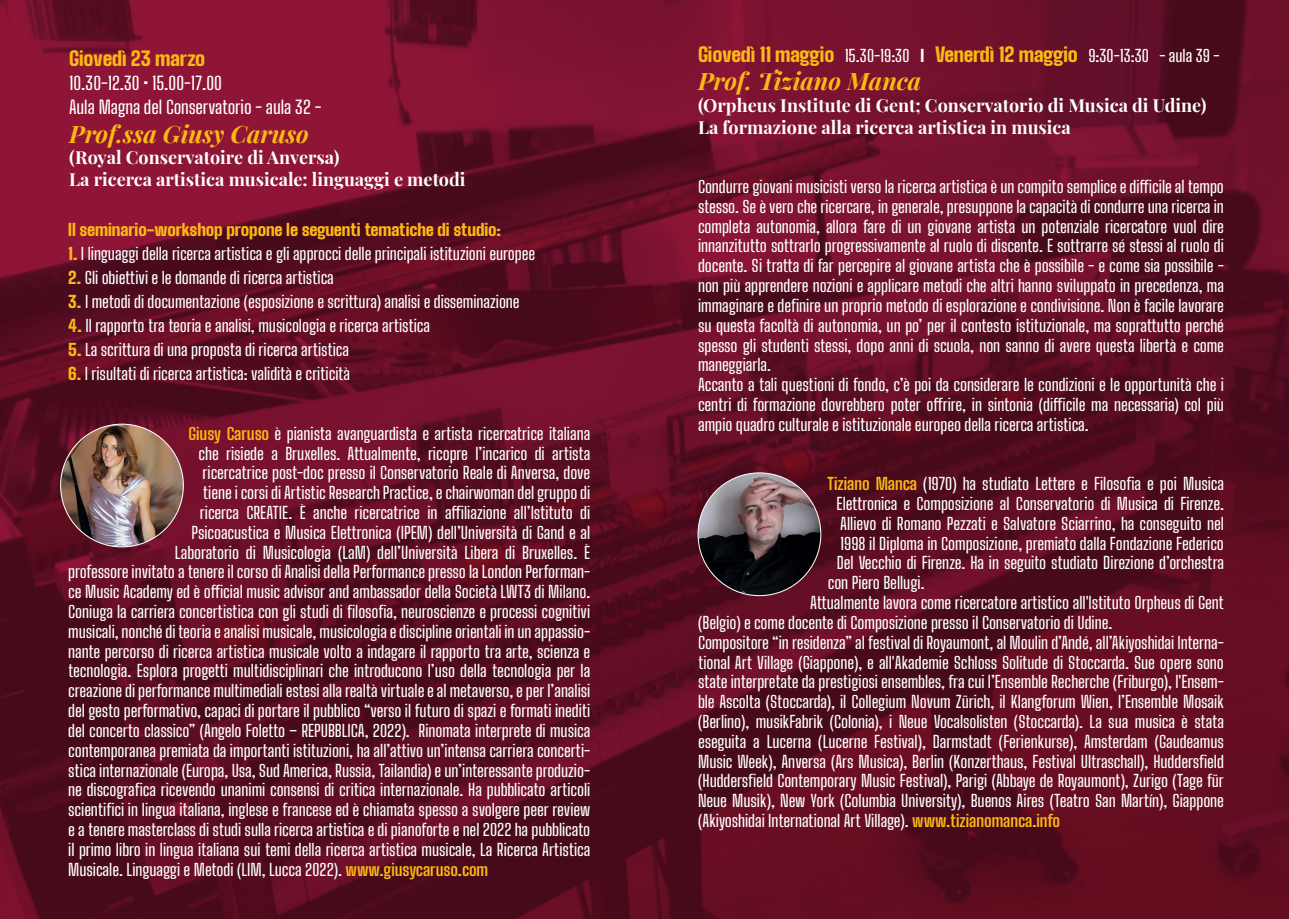
<style>
.page{position:relative;width:1289px;height:919px;background:#fff}
.page>*{position:absolute;margin:0;border:0;box-sizing:border-box;transform-origin:0 0}
.t1{font:italic 700 24px "Playfair Display";color:#fcb814}
.t2{font:900 19.5px "Big Shoulders Text";letter-spacing:-.01em;color:#fcb814}
.t3{font:700 18px/21.6px "Playfair Display";color:#fff}
.t4{font:500 18px/24px "Big Shoulders Text";letter-spacing:-.005em;color:#fff}
.t5{font:500 16.5px/19.8px "Big Shoulders Text";letter-spacing:-.005em;color:#fff}
.t6{font:900 16.5px "Big Shoulders Text";letter-spacing:-.01em;color:#fcb814}
.s1{font-weight:900;color:#fcb814}
.s2{font-weight:700;color:#fcb814}
.s3{font-weight:500;font-size:16.5px;color:#fff}
.s4{font-size:16.5px;color:#fff}
</style>
<div class="page">
<img style="left:0;top:0;width:1288px;height:918px">
<img style="left:61px;top:424px;width:122px;height:123px;border-radius:61px">
<img style="left:698px;top:473px;width:122px;height:122px;border-radius:61px">
<p class="t2" style="left:69px;top:44px;width:137px">Giovedì 23 marzo</p>
<p class="t4" style="left:69px;top:71px;width:253px">10.30-12.30 • 15.00-17.00<br>Aula Magna del Conservatorio - aula 32 -</p>
<h1 class="t1" style="left:69px;top:114px;width:241px">Prof.ssa Giusy Caruso</h1>
<p class="t3" style="left:69px;top:145px;width:398px">(Royal Conservatoire di Anversa)<br>La ricerca artistica musicale: linguaggi e metodi</p>
<p class="t6" style="left:68px;top:218px;width:434px">Il seminario-workshop propone le seguenti tematiche di studio:</p>
<p class="t5" style="left:68px;top:244px;width:468px"><span class="s1">1.</span> I linguaggi della ricerca artistica e gli approcci delle principali istituzioni europee</p>
<p class="t5" style="left:68px;top:268px;width:267px"><span class="s1">2.</span> Gli obiettivi e le domande di ricerca artistica</p>
<p class="t5" style="left:68px;top:292px;width:453px"><span class="s1">3.</span> I metodi di documentazione (esposizione e scrittura) analisi e disseminazione</p>
<p class="t5" style="left:68px;top:316px;width:363px"><span class="s1">4.</span> Il rapporto tra teoria e analisi, musicologia e ricerca artistica</p>
<p class="t5" style="left:68px;top:340px;width:282px"><span class="s1">5.</span> La scrittura di una proposta di ricerca artistica</p>
<p class="t5" style="left:68px;top:364px;width:283px"><span class="s1">6.</span> I risultati di ricerca artistica: validità e criticità</p>
<p class="t5" style="left:188px;top:423px;width:403px"><span class="s2">Giusy Caruso</span> è pianista avanguardista e artista ricercatrice italiana</p>
<p class="t5" style="left:198px;top:443px;width:393px">che risiede a Bruxelles. Attualmente, ricopre l’incarico di artista</p>
<p class="t5" style="left:203px;top:463px;width:389px">ricercatrice post-doc presso il Conservatorio Reale di Anversa, dove</p>
<p class="t5" style="left:203px;top:483px;width:389px">tiene i corsi di Artistic Research Practice, e chairwoman del gruppo di</p>
<p class="t5" style="left:200px;top:503px;width:392px">ricerca CREATIE. È anche ricercatrice in affiliazione all’Istituto di</p>
<p class="t5" style="left:191px;top:522px;width:400px">Psicoacustica e Musica Elettronica (IPEM) dell’Università di Gand e al</p>
<p class="t5" style="left:175px;top:542px;width:417px">Laboratorio di Musicologia (LaM) dell’Università Libera di Bruxelles. È</p>
<p class="t5" style="left:68px;top:562px;width:523px">professore invitato a tenere il corso di Analisi della Performance presso la London Performan-</p>
<p class="t5" style="left:68px;top:582px;width:523px">ce Music Academy ed è official music advisor and ambassador della Società LWT3 di Milano.</p>
<p class="t5" style="left:68px;top:602px;width:523px">Coniuga la carriera concertistica con gli studi di filosofia, neuroscienze e processi cognitivi</p>
<p class="t5" style="left:68px;top:621px;width:523px">musicali, nonché di teoria e analisi musicale, musicologia e discipline orientali in un appassio-</p>
<p class="t5" style="left:68px;top:641px;width:523px">nante percorso di ricerca artistica musicale volto a indagare il rapporto tra arte, scienza e</p>
<p class="t5" style="left:68px;top:661px;width:523px">tecnologia. Esplora progetti multidisciplinari che introducono l’uso della tecnologia per la</p>
<p class="t5" style="left:68px;top:681px;width:523px">creazione di performance multimediali estesi alla realtà virtuale e al metaverso, e per l’analisi</p>
<p class="t5" style="left:68px;top:701px;width:523px">del gesto performativo, capaci di portare il pubblico “verso il futuro di spazi e formati inediti</p>
<p class="t5" style="left:68px;top:720px;width:523px">del concerto classico” (Angelo Foletto – REPUBBLICA, 2022). Rinomata interprete di musica</p>
<p class="t5" style="left:68px;top:740px;width:523px">contemporanea premiata da importanti istituzioni, ha all’attivo un’intensa carriera concerti-</p>
<p class="t5" style="left:68px;top:760px;width:523px">stica internazionale (Europa, Usa, Sud America, Russia, Tailandia) e un’interessante produzio-</p>
<p class="t5" style="left:68px;top:780px;width:523px">ne discografica ricevendo unanimi consensi di critica internazionale. Ha pubblicato articoli</p>
<p class="t5" style="left:68px;top:800px;width:523px">scientifici in lingua italiana, inglese e francese ed è chiamata spesso a svolgere peer review</p>
<p class="t5" style="left:68px;top:819px;width:523px">e a tenere masterclass di studi sulla ricerca artistica e di pianoforte e nel 2022 ha pubblicato</p>
<p class="t5" style="left:68px;top:839px;width:523px">il primo libro in lingua italiana sui temi della ricerca artistica musicale, La Ricerca Artistica</p>
<p class="t5" style="left:68px;top:859px;width:421px">Musicale. Linguaggi e Metodi (LIM, Lucca 2022). <span class="s2">www.giusycaruso.com</span></p>
<p class="t2" style="left:698px;top:40px;width:523px">Giovedì 11 maggio <span class="s3">15.30-19:30</span> <span class="s4">I</span> Venerdì 12 maggio <span class="s3">9:30-13:30 - aula 39 -</span></p>
<h1 class="t1" style="left:698px;top:62px;width:225px">Prof. Tiziano Manca</h1>
<p class="t3" style="left:698px;top:93px;width:510px">(Orpheus Institute di Gent; Conservatorio di Musica di Udine)<br>La formazione alla ricerca artistica in musica</p>
<p class="t5" style="left:698px;top:177px;width:527px">Condurre giovani musicisti verso la ricerca artistica è un compito semplice e difficile al tempo stesso. Se è vero che ricercare, in generale, presuppone la capacità di condurre una ricerca in completa autonomia, allora fare di un giovane artista un potenziale ricercatore vuol dire innanzitutto sottrarlo progressivamente al ruolo di discente. E sottrarre sé stessi al ruolo di docente. Si tratta di far percepire al giovane artista che è possibile - e come sia possibile - non più apprendere nozioni e applicare metodi che altri hanno sviluppato in precedenza, ma immaginare e definire un proprio metodo di esplorazione e condivisione. Non è facile lavorare su questa facoltà di autonomia, un po’ per il contesto istituzionale, ma soprattutto perché spesso gli studenti stessi, dopo anni di scuola, non sanno di avere questa libertà e come maneggiarla.<br>Accanto a tali questioni di fondo, c’è poi da considerare le condizioni e le opportunità che i centri di formazione dovrebbero poter offrire, in sintonia (difficile ma necessaria) col più ampio quadro culturale e istituzionale europeo della ricerca artistica.</p>
<p class="t5" style="left:827px;top:474px;width:398px"><span class="s2">Tiziano Manca</span> (1970) ha studiato Lettere e Filosofia e poi Musica</p>
<p class="t5" style="left:836px;top:494px;width:389px">Elettronica e Composizione al Conservatorio di Musica di Firenze.</p>
<p class="t5" style="left:840px;top:513px;width:385px">Allievo di Romano Pezzati e Salvatore Sciarrino, ha conseguito nel</p>
<p class="t5" style="left:840px;top:533px;width:385px">1998 il Diploma in Composizione, premiato dalla Fondazione Federico</p>
<p class="t5" style="left:836px;top:553px;width:388px">Del Vecchio di Firenze. Ha in seguito studiato Direzione d’orchestra</p>
<p class="t5" style="left:827px;top:573px;width:98px">con Piero Bellugi.</p>
<p class="t5" style="left:810px;top:593px;width:415px">Attualmente lavora come ricercatore artistico all'Istituto Orpheus di Gent</p>
<p class="t5" style="left:698px;top:612px;width:416px">(Belgio) e come docente di Composizione presso il Conservatorio di Udine.</p>
<p class="t5" style="left:698px;top:632px;width:527px">Compositore “in residenza” al festival di Royaumont, al Moulin d’Andé, all’Akiyoshidai Interna-</p>
<p class="t5" style="left:698px;top:652px;width:527px">tional Art Village (Giappone), e all'Akademie Schloss Solitude di Stoccarda. Sue opere sono</p>
<p class="t5" style="left:698px;top:672px;width:527px">state interpretate da prestigiosi ensembles, fra cui l’Ensemble Recherche (Friburgo), l'Ensem-</p>
<p class="t5" style="left:698px;top:692px;width:527px">ble Ascolta (Stoccarda), il Collegium Novum Zürich, il Klangforum Wien, l’Ensemble Mosaik</p>
<p class="t5" style="left:698px;top:711px;width:527px">(Berlino), musikFabrik (Colonia), i Neue Vocalsolisten (Stoccarda). La sua musica è stata</p>
<p class="t5" style="left:698px;top:731px;width:527px">eseguita a Lucerna (Lucerne Festival), Darmstadt (Ferienkurse), Amsterdam (Gaudeamus</p>
<p class="t5" style="left:698px;top:751px;width:527px">Music Week), Anversa (Ars Musica), Berlin (Konzerthaus, Festival Ultraschall), Huddersfield</p>
<p class="t5" style="left:698px;top:771px;width:527px">(Huddersfield Contemporary Music Festival), Parigi (Abbaye de Royaumont), Zurigo (Tage für</p>
<p class="t5" style="left:698px;top:791px;width:527px">Neue Musik), New York (Columbia University), Buenos Aires (Teatro San Martín), Giappone</p>
<p class="t5" style="left:698px;top:810px;width:364px">(Akiyoshidai International Art Village). <span class="s2">www.tizianomanca.info</span></p>
</div>
